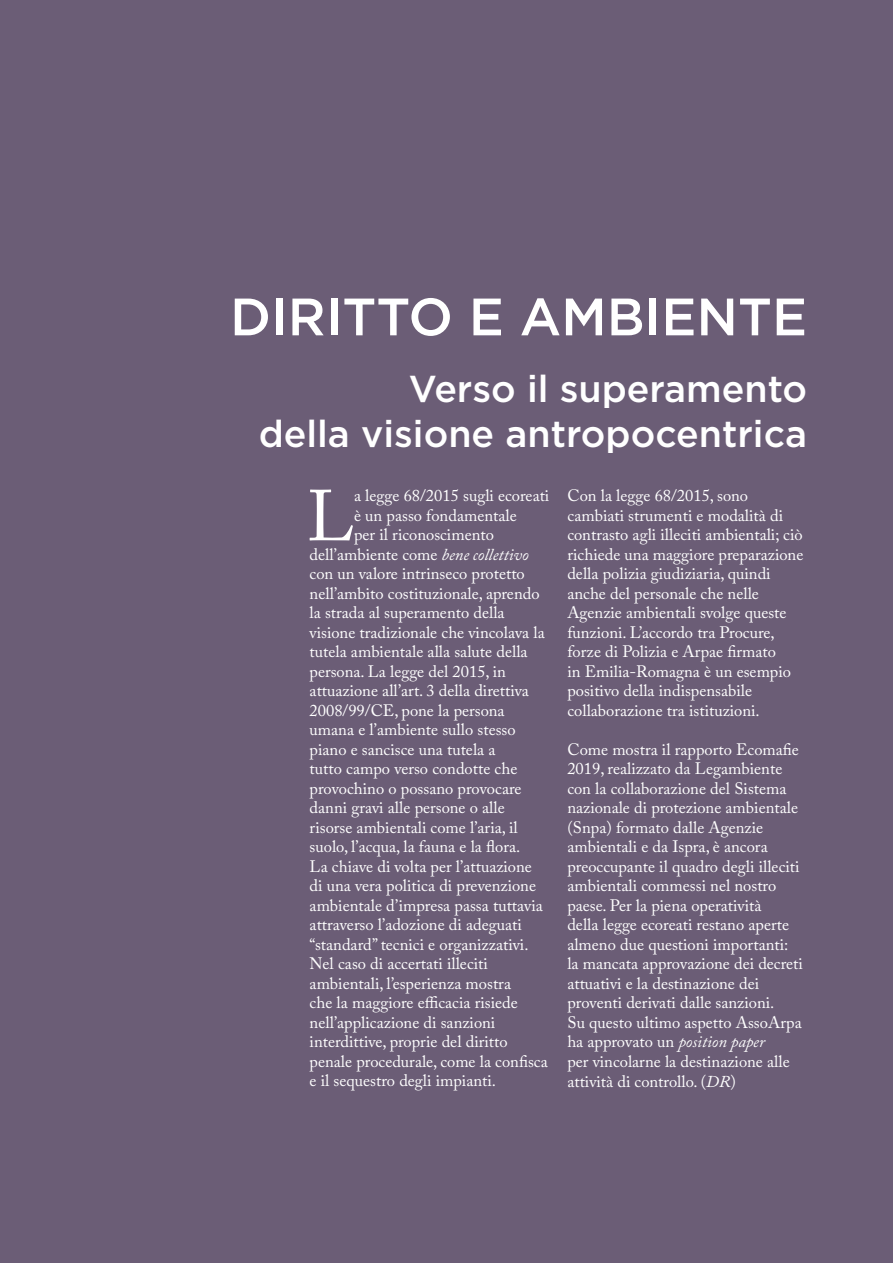
<style>
.page{position:relative;width:893px;height:1263px;background:#6b5d76}
.page>*{position:absolute;margin:0;border:0;box-sizing:border-box;transform-origin:0 0}
.t1{font:71.4px "Adobe Caslon Pro";color:#fff}
.t2{font:500 52.5px "Gotham HTF";color:#fff}
.t3{font:500 37.5px/45px "Gotham HTF";color:#fff;text-align:right}
.t4{font:16.5px/19.5px "Adobe Caslon Pro";color:#fff}
.s1{font-style:italic}
</style>
<div class="page">
<h2 class="t2" style="left:230px;top:287px;width:579px">DIRITTO E AMBIENTE</h2>
<h3 class="t3" style="left:259px;top:365px;width:550px">Verso il superamento<br>della visione antropocentrica</h3>
<h1 class="t1" style="left:307px;top:474px;width:49px">L</h1>
<p class="t4" style="left:354px;top:486px;width:197px">a legge 68/2015 sugli ecoreati</p>
<p class="t4" style="left:567px;top:486px;width:237px">Con la legge 68/2015, sono cambiati strumenti e modalità di contrasto agli illeciti ambientali; ciò richiede una maggiore preparazione della polizia giudiziaria, quindi anche del personale che nelle Agenzie ambientali svolge queste funzioni. L’accordo tra Procure, forze di Polizia e Arpae firmato<br>in Emilia-Romagna è un esempio positivo della indispensabile collaborazione tra istituzioni.</p>
<p class="t4" style="left:567px;top:739px;width:237px">Come mostra il rapporto Ecomafie 2019, realizzato da Legambiente con la collaborazione del Sistema nazionale di protezione ambientale (Snpa) formato dalle Agenzie ambientali e da Ispra, è ancora preoccupante il quadro degli illeciti ambientali commessi nel nostro paese. Per la piena operatività<br>della legge ecoreati restano aperte almeno due questioni importanti: la mancata approvazione dei decreti attuativi e la destinazione dei proventi derivati dalle sanzioni.<br>Su questo ultimo aspetto AssoArpa ha approvato un <span class="s1">position paper<br></span>per vincolarne la destinazione alle attività di controllo. (<span class="s1">DR</span>)</p>
<p class="t4" style="left:354px;top:505px;width:164px">è un passo fondamentale</p>
<p class="t4" style="left:354px;top:525px;width:141px">per il riconoscimento</p>
<p class="t4" style="left:310px;top:544px;width:220px">dell’ambiente come <span class="s1">bene collettivo</span></p>
<p class="t4" style="left:310px;top:564px;width:217px">con un valore intrinseco protetto</p>
<p class="t4" style="left:310px;top:583px;width:231px">nell’ambito costituzionale, aprendo</p>
<p class="t4" style="left:310px;top:603px;width:197px">la strada al superamento della</p>
<p class="t4" style="left:310px;top:622px;width:237px">visione tradizionale che vincolava la</p>
<p class="t4" style="left:310px;top:642px;width:219px">tutela ambientale alla salute della</p>
<p class="t4" style="left:310px;top:661px;width:198px">persona. La legge del 2015, in</p>
<p class="t4" style="left:310px;top:681px;width:221px">attuazione all’art. 3 della direttiva</p>
<p class="t4" style="left:310px;top:700px;width:197px">2008/99/CE, pone la persona</p>
<p class="t4" style="left:310px;top:720px;width:208px">umana e l’ambiente sullo stesso</p>
<p class="t4" style="left:310px;top:739px;width:187px">piano e sancisce una tutela a</p>
<p class="t4" style="left:310px;top:759px;width:209px">tutto campo verso condotte che</p>
<p class="t4" style="left:310px;top:778px;width:213px">provochino o possano provocare</p>
<p class="t4" style="left:310px;top:798px;width:197px">danni gravi alle persone o alle</p>
<p class="t4" style="left:310px;top:817px;width:210px">risorse ambientali come l’aria, il</p>
<p class="t4" style="left:310px;top:837px;width:212px">suolo, l’acqua, la fauna e la flora.</p>
<p class="t4" style="left:310px;top:856px;width:224px">La chiave di volta per l’attuazione</p>
<p class="t4" style="left:310px;top:876px;width:228px">di una vera politica di prevenzione</p>
<p class="t4" style="left:310px;top:895px;width:235px">ambientale d’impresa passa tuttavia</p>
<p class="t4" style="left:310px;top:915px;width:214px">attraverso l’adozione di adeguati</p>
<p class="t4" style="left:310px;top:934px;width:220px">“standard” tecnici e organizzativi.</p>
<p class="t4" style="left:310px;top:954px;width:180px">Nel caso di accertati illeciti</p>
<p class="t4" style="left:310px;top:973px;width:203px">ambientali, l’esperienza mostra</p>
<p class="t4" style="left:310px;top:993px;width:210px">che la maggiore efficacia risiede</p>
<p class="t4" style="left:310px;top:1012px;width:187px">nell’applicazione di sanzioni</p>
<p class="t4" style="left:310px;top:1032px;width:200px">interdittive, proprie del diritto</p>
<p class="t4" style="left:310px;top:1051px;width:240px">penale procedurale, come la confisca</p>
<p class="t4" style="left:310px;top:1071px;width:188px">e il sequestro degli impianti.</p>
</div>
